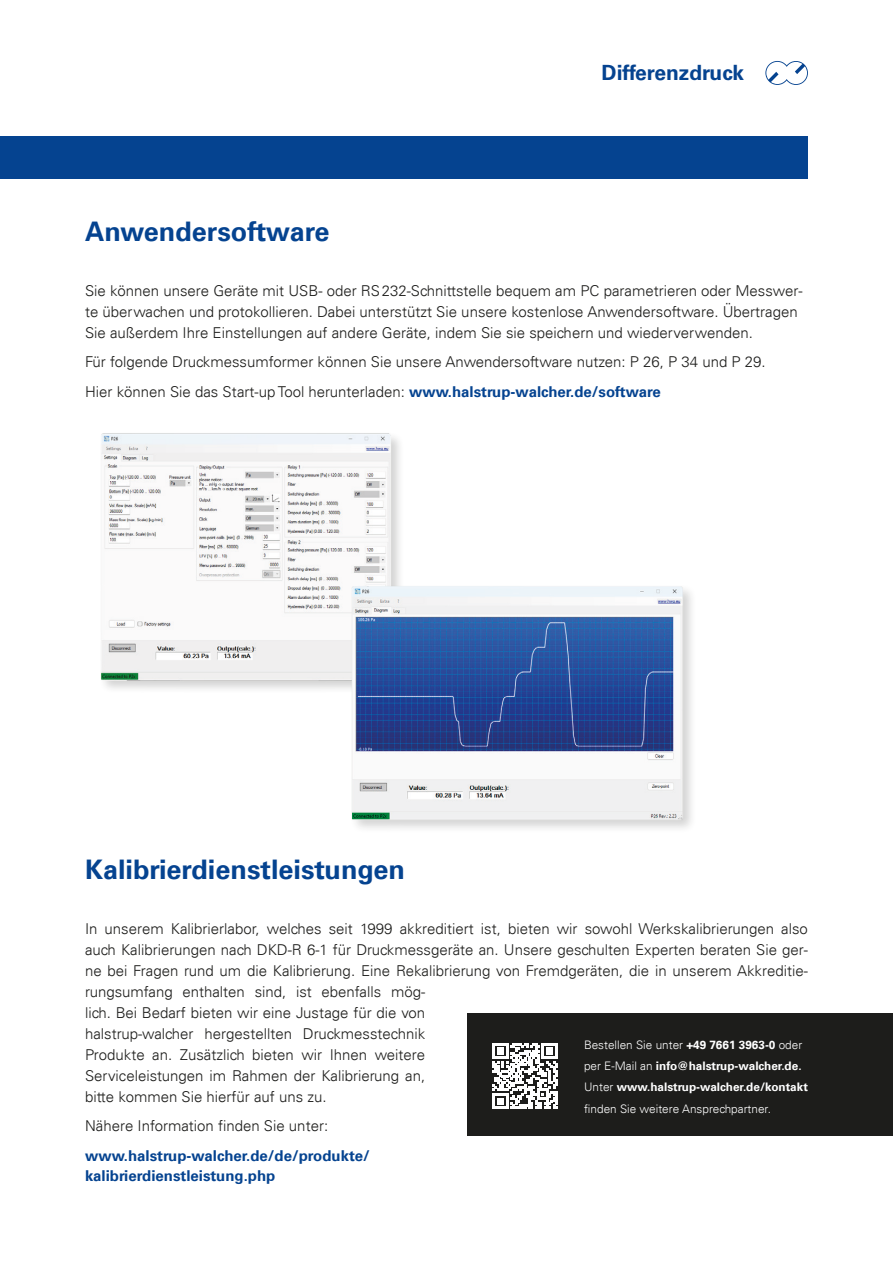
<style>
.page{position:relative;width:893px;height:1263px;background:#fff}
.page>*{position:absolute;margin:0;border:0;box-sizing:border-box;transform-origin:0 0}
.t1{font:700 27px "Univers LT";color:#054390}
.Seitentitel{font:700 21px "Univers LT Std";color:#054390}
.t2{font:300 15px/21px "Univers LT";color:#1d1d1b}
.t3{font:700 15px "Univers LT";color:#054390}
.Fließtext{font:700 11.7px/21.3px "Univers LT";color:#fff}
.Fließtext-2{font:300 11.7px/21.3px "Univers LT";color:#fff}
.s1{font-weight:700;color:#054390}
.s2{font-weight:300}
.s3{font-weight:700}
</style>
<div class="page">
<img style="left:101px;top:433px;width:299px;height:256px">
<img style="left:335px;top:574px;width:357px;height:254px">
<svg style="left:765px;top:61px;width:43px;height:24px"></svg>
<div style="left:0;top:136px;width:808px;height:43px;background:#054390"></div>
<div style="left:468px;top:1013px;width:425px;height:123px;background:#1d1d1b"></div>
<svg style="left:492px;top:1043px;width:65px;height:66px"></svg>
<p class="t1" style="left:85px;top:215px;width:246px">Anwendersoftware</p>
<p class="Seitentitel" style="left:602px;top:61px;width:144px">Differenzdruck</p>
<p class="t2" style="left:85px;top:280px;width:719px">Sie können unsere Geräte mit USB- oder RS232-Schnittstelle bequem am PC parametrieren oder Messwer&shy;te überwachen und protokollieren. Dabei unterstützt Sie unsere kostenlose Anwendersoftware. Übertragen<br>Sie außerdem Ihre Einstellungen auf andere Geräte, indem Sie sie speichern und wiederverwenden.</p>
<p class="t2" style="left:85px;top:351px;width:682px">Für folgende Druckmessumformer können Sie unsere Anwendersoftware nutzen: P 26, P 34 und P 29.</p>
<p class="t2" style="left:85px;top:381px;width:577px">Hier können Sie das Start-up Tool herunterladen: <span class="s1">www.halstrup-walcher.de/software</span></p>
<p class="t1" style="left:85px;top:854px;width:322px">Kalibrierdienstleistungen</p>
<p class="t2" style="left:85px;top:918px;width:724px">In unserem Kalibrierlabor, welches seit 1999 akkreditiert ist, bieten wir sowohl Werkskalibrierungen also auch Kalibrierungen nach DKD-R 6-1 für Druckmessgeräte an. Unsere geschulten Experten beraten Sie ger&shy;ne bei Fragen rund um die Kalibrierung. Eine Rekalibrierung von Fremdgeräten, die in unserem Akkreditie&shy;rungsumfang enthalten sind, ist ebenfalls mög-<br>lich. Bei Bedarf bieten wir eine Justage für die von<br>halstrup-walcher hergestellten Druckmesstechnik<br>Produkte an. Zusätzlich bieten wir Ihnen weitere<br>Serviceleistungen im Rahmen der Kalibrierung an,<br>bitte kommen Sie hierfür auf uns zu.</p>
<p class="t2" style="left:85px;top:1115px;width:245px">Nähere Information finden Sie unter:</p>
<p class="t3" style="left:85px;top:1146px;width:286px">www.halstrup-walcher.de/de/produkte/</p>
<p class="t3" style="left:85px;top:1167px;width:192px">kalibrierdienstleistung.php</p>
<p class="Fließtext" style="left:584px;top:1034px;width:220px"><span class="s2">Bestellen Sie unter</span> +49 7661 3963-0 <span class="s2">oder per E-Mail an</span> info@halstrup-walcher.de.</p>
<p class="Fließtext-2" style="left:584px;top:1077px;width:225px">Unter <span class="s3">www.halstrup-walcher.de/kontakt </span>finden Sie weitere Ansprechpartner.</p>
</div>
